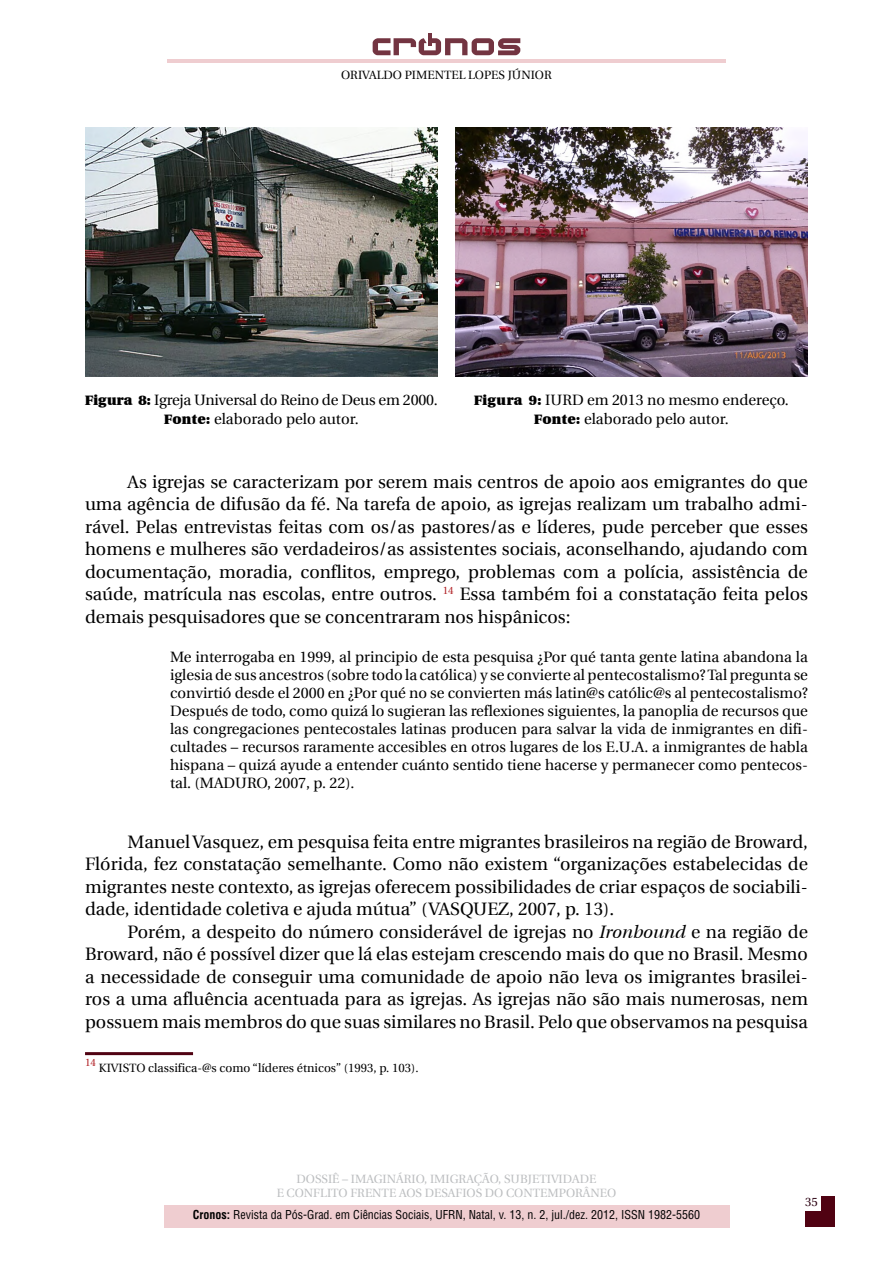
<style>
.page{position:relative;width:893px;height:1263px;background:#fff}
.page>*{position:absolute;margin:0;border:0;box-sizing:border-box;transform-origin:0 0}
.t1{font:18px/22.5px "Utopia";color:#000;text-align:justify}
.t2{font:15px/18px "Utopia";color:#000;text-align:center}
.t3{font:condensed 12px "Helvetica LT Std";color:#000}
.t4{font:12px/14.4px "Utopia";color:#bcbec0;text-align:center}
.t5{font:12px "Utopia";color:#000}
.t6{font:12px "Utopia";color:#2c0212}
.t7{font:10.5px "Utopia";color:#b01f24}
.s1{font-weight:700}
.s2{font-style:italic}
</style>
<div class="page">
<hr style="left:428px;top:33px;width:4px;height:13px;background:#733441">
<svg style="left:373px;top:38px;width:147px;height:17px"></svg>
<hr style="left:167px;top:59px;width:559px;height:4px;background:#efcdd0">
<div style="left:164px;top:1205px;width:565px;height:22px;background:#efcdd0"></div>
<div style="left:805px;top:1196px;width:30px;height:31px;background:#500212"></div>
<div style="left:796px;top:1189px;width:24px;height:22px;background:#fff"></div>
<img style="left:85px;top:128px;width:353px;height:249px">
<img style="left:455px;top:128px;width:353px;height:249px">
<hr style="left:85px;top:1052px;width:108px;height:3px;background:#500212">
<p class="t5" style="left:341px;top:69px;width:212px">ORIVALDO PIMENTEL LOPES JÚNIOR</p>
<p class="t2" style="left:85px;top:390px;width:354px;line-height:19.5px"><span class="s1">Figura 8:</span> Igreja Universal do Reino de Deus em 2000.<br><span class="s1">Fonte:</span> elaborado pelo autor.</p>
<p class="t2" style="left:474px;top:390px;width:316px;line-height:19.5px"><span class="s1">Figura 9:</span> IURD em 2013 no mesmo endereço.<br><span class="s1">Fonte:</span> elaborado pelo autor.</p>
<p class="t1" style="left:85px;top:470px;width:724px;text-indent:43px">As igrejas se caracterizam por serem mais centros de apoio aos emigrantes do que uma agência de difusão da fé. Na tarefa de apoio, as igrejas realizam um trabalho admi&shy;rável. Pelas entrevistas feitas com os/as pastores/as e líderes, pude perceber que esses homens e mulheres são verdadeiros/as assistentes sociais, aconselhando, ajudando com documentação, moradia, conflitos, emprego, problemas com a polícia, assistência de saúde, matrícula nas escolas, entre outros. <sup>14</sup> Essa também foi a constatação feita pelos demais pesquisadores que se concentraram nos hispânicos:</p>
<p class="t2" style="left:170px;top:648px;width:639px;text-align:justify">Me interrogaba en 1999, al principio de esta pesquisa ¿Por qué tanta gente latina abandona la iglesia de sus ancestros (sobre todo la católica) y se convierte al pentecostalismo? Tal pregunta se convirtió desde el 2000 en ¿Por qué no se convierten más latin@s católic@s al pentecostalismo?<br>Después de todo, como quizá lo sugieran las reflexiones siguientes, la panoplia de recursos que las congregaciones pentecostales latinas producen para salvar la vida de inmigrantes en difi&shy;cultades – recursos raramente accesibles en otros lugares de los E.U.A. a inmigrantes de habla hispana – quizá ayude a entender cuánto sentido tiene hacerse y permanecer como pentecos&shy;tal. (MADURO, 2007, p. 22).</p>
<p class="t1" style="left:85px;top:830px;width:724px;text-indent:43px">Manuel Vasquez, em pesquisa feita entre migrantes brasileiros na região de Broward, Flórida, fez constatação semelhante. Como não existem “organizações estabelecidas de migrantes neste contexto, as igrejas oferecem possibilidades de criar espaços de sociabili&shy;dade, identidade coletiva e ajuda mútua” (VASQUEZ, 2007, p. 13).</p>
<p class="t1" style="left:85px;top:920px;width:724px;text-indent:43px">Porém, a despeito do número considerável de igrejas no <span class="s2">Ironbound</span> e na região de Broward, não é possível dizer que lá elas estejam crescendo mais do que no Brasil. Mesmo a necessidade de conseguir uma comunidade de apoio não leva os imigrantes brasilei&shy;ros a uma afluência acentuada para as igrejas. As igrejas não são mais numerosas, nem possuem mais membros do que suas similares no Brasil. Pelo que observamos na pesquisa</p>
<p class="t7" style="left:85px;top:1056px;width:13px">14</p>
<p class="t5" style="left:99px;top:1061px;width:321px">KIVISTO classifica-@s como “líderes étnicos” (1993, p. 103).</p>
<p class="t4" style="left:277px;top:1172px;width:341px">DOSSIÊ – IMAGINÁRIO, IMIGRAÇÃO, SUBJETIVIDADE<br>E CONFLITO FRENTE AOS DESAFIOS DO CONTEMPORÂNEO</p>
<p class="t3" style="left:193px;top:1207px;width:509px"><span class="s1">Cronos:</span> Revista da Pós-Grad. em Ciências Sociais, UFRN, Natal, v. 13, n. 2, jul./dez. 2012, ISSN 1982-5560</p>
<p class="t6" style="left:805px;top:1195px;width:14px">35</p>
</div>
